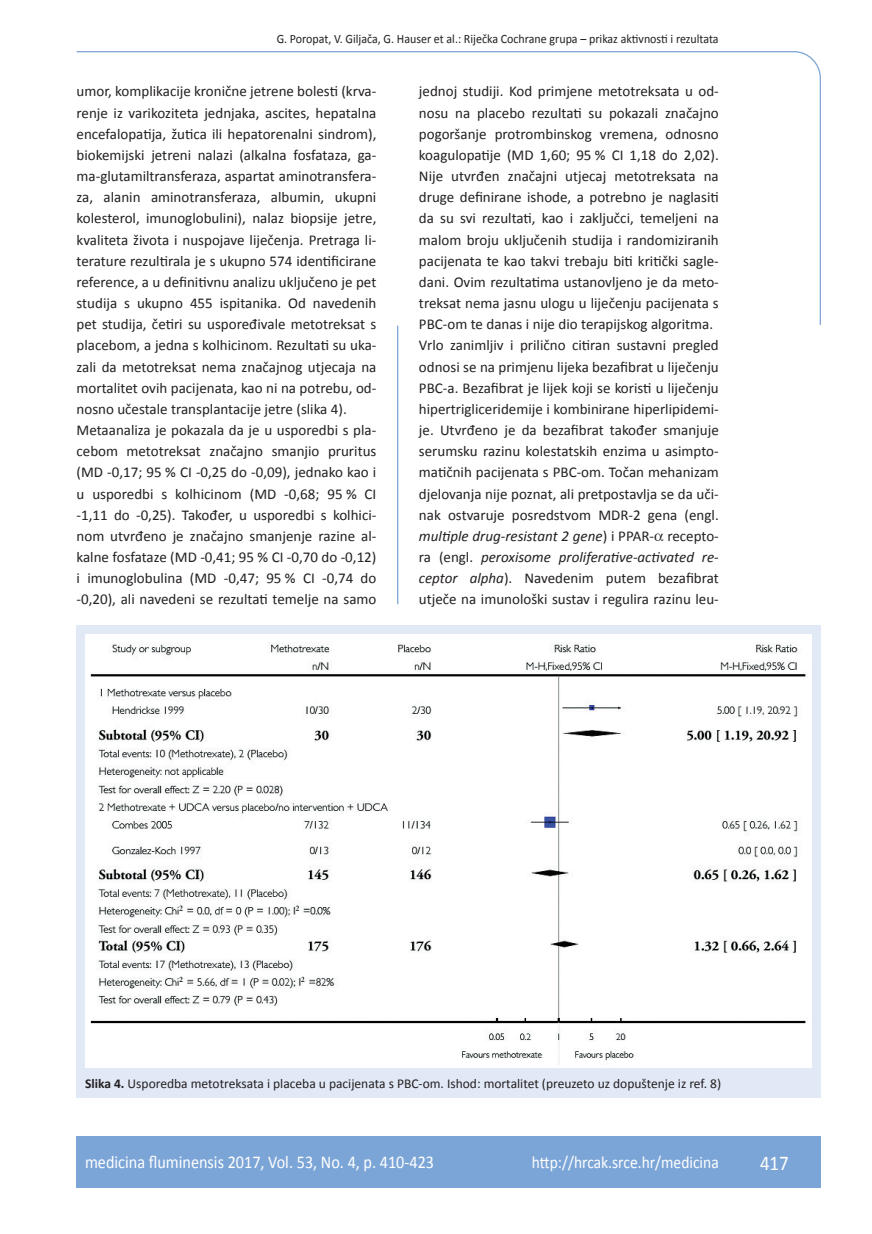
<style>
.page{position:relative;width:872px;height:1234px;background:#fff}
.page>*{position:absolute;margin:0;border:0;box-sizing:border-box;transform-origin:0 0}
.t1{font:21px "Calibri";color:#fff;scale:.9 1}
.t2{font:18px "Calibri";color:#fff;scale:.9 1}
.t3{font:17.25px "Calibri";color:#fff;scale:.9 1}
.t4{font:15px/21.1px "Calibri";color:#231f20}
.t5{font:13.5px "Calibri";color:#231f20}
.t6{font:12.75px "Calibri";color:#231f20;scale:.94 1}
.s1{font-style:italic}
.s2{font-weight:700}
</style>
<div class="page">
<svg style="left:76px;top:51px;width:745px;height:275px"></svg>
<hr style="left:397px;top:325px;width:1px;height:279px;background:#7ca5d7">
<div style="left:77px;top:1135px;width:744px;height:51px;background:#7ca5d7"></div>
<div style="left:77px;top:625px;width:744px;height:472px;background:#e1e9f6"></div>
<img style="left:86px;top:636px;width:725px;height:428px">
<p class="t6" style="left:277px;top:30px;width:472px">G. Poropat, V. Giljača, G. Hauser et al.: Riječka Cochrane grupa – prikaz aktivnosti i rezultata</p>
<p class="t4" style="left:77px;top:80px;width:301px">umor, komplikacije kronične jetrene bolesti (krva&shy;renje iz varikoziteta jednjaka, ascites, hepatalna encefalopatija, žutica ili hepatorenalni sindrom), biokemijski jetreni nalazi (alkalna fosfataza, ga&shy;ma-glutamiltransferaza, aspartat aminotransfera&shy;za, alanin aminotransferaza, albumin, ukupni kolesterol, imunoglobulini), nalaz biopsije jetre, kvaliteta života i nuspojave liječenja. Pretraga li&shy;terature rezultirala je s ukupno 574 identificirane reference, a u definitivnu analizu uključeno je pet studija s ukupno 455 ispitanika. Od navedenih pet studija, četiri su uspoređivale metotreksat s placebom, a jedna s kolhicinom. Rezultati su uka&shy;zali da metotreksat nema značajnog utjecaja na mortalitet ovih pacijenata, kao ni na potrebu, od&shy;nosno učestale transplantacije jetre (slika 4).<br>Metaanaliza je pokazala da je u usporedbi s pla&shy;cebom metotreksat značajno smanjio pruritus (MD -0,17; 95 % CI -0,25 do -0,09), jednako kao i u usporedbi s kolhicinom (MD -0,68; 95 % CI -1,11 do -0,25). Također, u usporedbi s kolhici&shy;nom utvrđeno je značajno smanjenje razine al&shy;kalne fosfataze (MD -0,41; 95 % CI -0,70 do -0,12) i imunoglobulina (MD -0,47; 95 % CI -0,74 do -0,20), ali navedeni se rezultati temelje na samo</p>
<p class="t4" style="left:419px;top:80px;width:301px">jednoj studiji. Kod primjene metotreksata u od&shy;nosu na placebo rezultati su pokazali značajno pogoršanje protrombinskog vremena, odnosno koagulopatije (MD 1,60; 95 % CI 1,18 do 2,02).<br>Nije utvrđen značajni utjecaj metotreksata na druge definirane ishode, a potrebno je naglasiti da su svi rezultati, kao i zaključci, temeljeni na malom broju uključenih studija i randomiziranih pacijenata te kao takvi trebaju biti kritički sagle&shy;dani. Ovim rezultatima ustanovljeno je da meto&shy;treksat nema jasnu ulogu u liječenju pacijenata s PBC-om te danas i nije dio terapijskog algoritma.<br>Vrlo zanimljiv i prilično citiran sustavni pregled odnosi se na primjenu lijeka bezafibrat u liječenju PBC-a. Bezafibrat je lijek koji se koristi u liječenju hipertrigliceridemije i kombinirane hiperlipidemi&shy;je. Utvrđeno je da bezafibrat također smanjuje serumsku razinu kolestatskih enzima u asimpto&shy;matičnih pacijenata s PBC-om. Točan mehanizam djelovanja nije poznat, ali pretpostavlja se da uči&shy;nak ostvaruje posredstvom MDR-2 gena (engl. <span class="s1">multiple drug-resistant 2 gene</span>) i PPAR- recepto&shy;ra (engl. <span class="s1">peroxisome proliferative-activated re&shy;ceptor alpha</span>). Navedenim putem bezafibrat utječe na imunološki sustav i regulira razinu leu-</p>
<p class="t5" style="left:85px;top:1074px;width:637px"><span class="s2">Slika 4.</span> Usporedba metotreksata i placeba u pacijenata s PBC-om. Ishod: mortalitet (preuzeto uz dopuštenje iz ref. 8)</p>
<p class="t2" style="left:85px;top:1150px;width:389px">medicina fluminensis 2017, Vol. 53, No. 4, p. 410-423</p>
<p class="t3" style="left:532px;top:1151px;width:209px">http://hrcak.srce.hr/medicina</p>
<h1 class="t1" style="left:760px;top:1149px;width:33px">417</h1>
</div>
